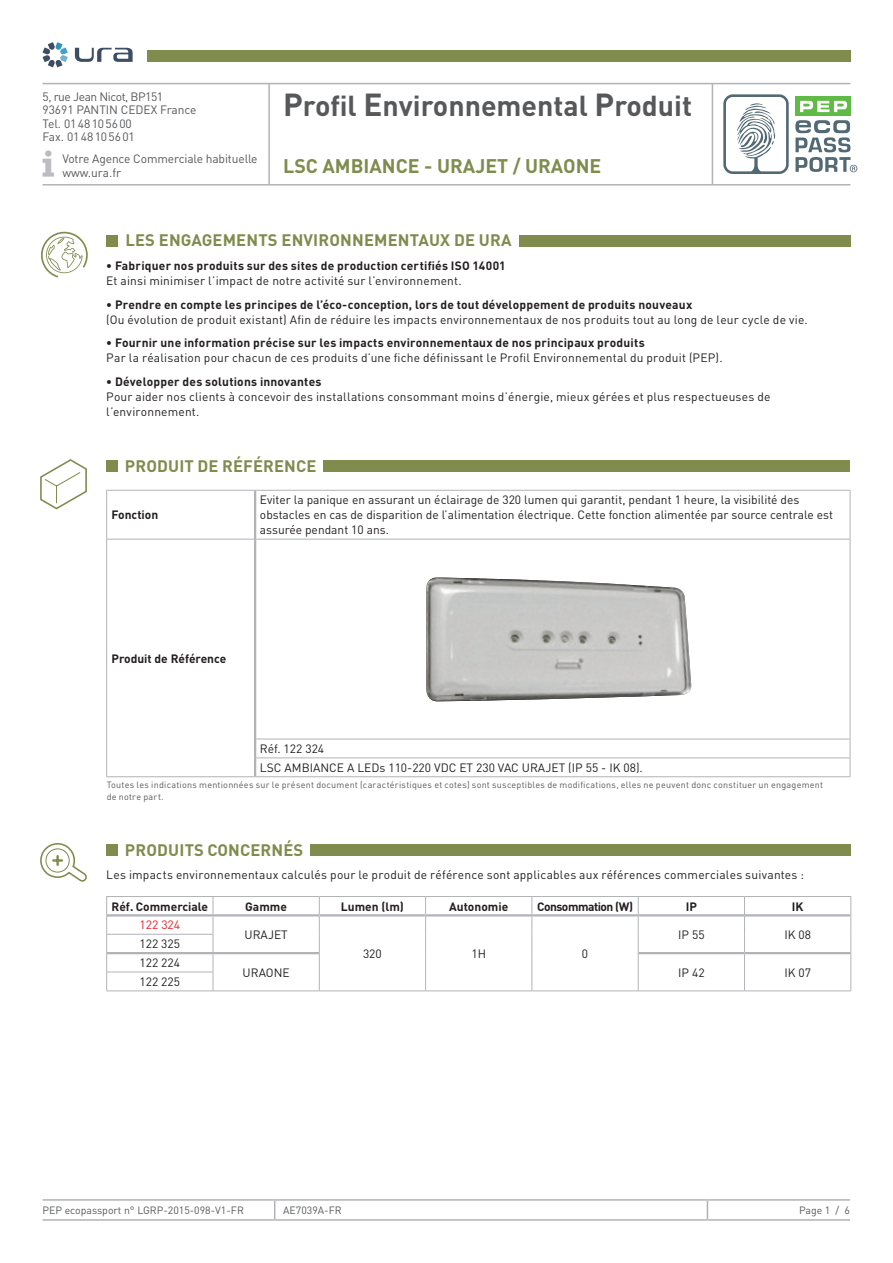
<style>
.page{position:relative;width:893px;height:1263px;background:#fff}
.page>*{position:absolute;margin:0;border:0;box-sizing:border-box;transform-origin:0 0}
.t1{font:700 28.5px "DIN Pro";color:#57585a}
.t2{font:700 19.5px "DIN Pro";color:#7f8c4e}
.t3{font:700 16.5px "DIN Pro";letter-spacing:.01em;color:#7f8c4e}
.t4{font:12px/15px "DIN Pro";letter-spacing:.015em;color:#231f20}
.t5{font:700 12px "DIN Pro";letter-spacing:.015em;color:#231f20}
.t6{font:12px/13.5px "DIN Pro";letter-spacing:-.01em;color:#57585a}
.t7{font:700 12px "DIN Pro";letter-spacing:-.04em;color:#231f20}
.t8{font:12px "DIN";color:#231f20}
.t9{font:12px "DIN Pro";color:#ee1d23}
.t10{font:10.5px "DIN Pro";color:#57585a}
.t11{font:9px/12px "DIN Pro";letter-spacing:.025em;color:#57585a}
.s1{font-size:31.5px}
</style>
<div class="page">
<div style="left:795px;top:97px;width:56px;height:19px;background:#60bb46"></div>
<svg style="left:800px;top:101px;width:47px;height:11px"></svg>
<svg style="left:723px;top:94px;width:66px;height:80px"></svg>
<svg style="left:795px;top:120px;width:62px;height:52px"></svg>
<svg style="left:41px;top:232px;width:47px;height:45px"></svg>
<hr style="left:43px;top:83px;width:807px;height:1px;background:#b2b3b7">
<hr style="left:43px;top:184px;width:807px;height:2px;background:#b2b3b7">
<hr style="left:268px;top:84px;width:2px;height:100px;background:#b2b3b7">
<hr style="left:712px;top:84px;width:1px;height:100px;background:#b2b3b7">
<svg style="left:43px;top:150px;width:11px;height:27px"></svg>
<svg style="left:43px;top:42px;width:25px;height:25px"></svg>
<svg style="left:75px;top:48px;width:58px;height:14px"></svg>
<div style="left:147px;top:50px;width:703px;height:12px;background:#7f8c4e"></div>
<div style="left:106px;top:235px;width:12px;height:11px;background:#7f8c4e"></div>
<div style="left:519px;top:235px;width:331px;height:11px;background:#7f8c4e"></div>
<hr style="left:43px;top:1199px;width:232px;height:2px;background:#b2b3b7">
<hr style="left:275px;top:1199px;width:432px;height:2px;background:#b2b3b7">
<svg style="left:274px;top:1201px;width:1px;height:18px"></svg>
<hr style="left:707px;top:1199px;width:143px;height:2px;background:#b2b3b7">
<svg style="left:707px;top:1201px;width:1px;height:18px"></svg>
<hr style="left:43px;top:1219px;width:232px;height:2px;background:#b2b3b7">
<hr style="left:275px;top:1219px;width:432px;height:2px;background:#b2b3b7">
<hr style="left:707px;top:1219px;width:143px;height:2px;background:#b2b3b7">
<div style="left:106px;top:844px;width:12px;height:12px;background:#7f8c4e"></div>
<div style="left:310px;top:844px;width:540px;height:12px;background:#7f8c4e"></div>
<div style="left:106px;top:460px;width:12px;height:12px;background:#7f8c4e"></div>
<div style="left:323px;top:460px;width:527px;height:12px;background:#7f8c4e"></div>
<hr style="left:106px;top:490px;width:149px;height:1px;background:#b2b3b7">
<hr style="left:106px;top:491px;width:1px;height:48px;background:#b2b3b7">
<hr style="left:106px;top:539px;width:148px;height:1px;background:#b2b3b7">
<hr style="left:106px;top:539px;width:1px;height:200px;background:#b2b3b7">
<svg style="left:106px;top:739px;width:1px;height:37px"></svg>
<hr style="left:106px;top:776px;width:149px;height:1px;background:#b2b3b7">
<hr style="left:255px;top:776px;width:595px;height:1px;background:#b2b3b7">
<hr style="left:255px;top:490px;width:595px;height:1px;background:#b2b3b7">
<hr style="left:850px;top:491px;width:1px;height:48px;background:#b2b3b7">
<hr style="left:256px;top:539px;width:594px;height:1px;background:#b2b3b7">
<hr style="left:850px;top:539px;width:1px;height:200px;background:#b2b3b7">
<hr style="left:256px;top:739px;width:594px;height:1px;background:#b2b3b7">
<hr style="left:256px;top:757px;width:594px;height:1px;background:#b2b3b7">
<svg style="left:850px;top:739px;width:1px;height:37px"></svg>
<hr style="left:254px;top:491px;width:2px;height:48px;background:#b2b3b7">
<hr style="left:254px;top:539px;width:2px;height:200px;background:#b2b3b7">
<svg style="left:254px;top:739px;width:2px;height:37px"></svg>
<img style="left:426px;top:577px;width:265px;height:124px">
<hr style="left:106px;top:896px;width:107px;height:1px;background:#b2b3b7">
<hr style="left:213px;top:896px;width:106px;height:1px;background:#b2b3b7">
<hr style="left:319px;top:896px;width:107px;height:1px;background:#b2b3b7">
<hr style="left:426px;top:896px;width:106px;height:1px;background:#b2b3b7">
<hr style="left:532px;top:896px;width:106px;height:1px;background:#b2b3b7">
<hr style="left:638px;top:896px;width:106px;height:1px;background:#b2b3b7">
<hr style="left:744px;top:896px;width:107px;height:1px;background:#b2b3b7">
<svg style="left:213px;top:897px;width:1px;height:93px"></svg>
<svg style="left:319px;top:897px;width:1px;height:93px"></svg>
<svg style="left:425px;top:897px;width:1px;height:93px"></svg>
<svg style="left:531px;top:897px;width:1px;height:93px"></svg>
<svg style="left:638px;top:897px;width:1px;height:93px"></svg>
<hr style="left:106px;top:990px;width:107px;height:1px;background:#b2b3b7">
<hr style="left:213px;top:990px;width:106px;height:1px;background:#b2b3b7">
<hr style="left:638px;top:990px;width:106px;height:1px;background:#b2b3b7">
<hr style="left:744px;top:990px;width:107px;height:1px;background:#b2b3b7">
<hr style="left:107px;top:914px;width:106px;height:2px;background:#b2b3b7">
<hr style="left:213px;top:914px;width:106px;height:2px;background:#b2b3b7">
<hr style="left:319px;top:914px;width:107px;height:2px;background:#b2b3b7">
<hr style="left:426px;top:914px;width:106px;height:2px;background:#b2b3b7">
<hr style="left:532px;top:914px;width:106px;height:2px;background:#b2b3b7">
<hr style="left:638px;top:914px;width:106px;height:2px;background:#b2b3b7">
<hr style="left:745px;top:914px;width:105px;height:2px;background:#b2b3b7">
<svg style="left:106px;top:897px;width:1px;height:93px"></svg>
<svg style="left:744px;top:897px;width:1px;height:93px"></svg>
<svg style="left:850px;top:897px;width:1px;height:93px"></svg>
<hr style="left:106px;top:934px;width:107px;height:1px;background:#b2b3b7">
<hr style="left:106px;top:972px;width:107px;height:1px;background:#b2b3b7">
<hr style="left:319px;top:990px;width:107px;height:1px;background:#b2b3b7">
<hr style="left:426px;top:990px;width:106px;height:1px;background:#b2b3b7">
<hr style="left:532px;top:990px;width:106px;height:1px;background:#b2b3b7">
<hr style="left:107px;top:952px;width:106px;height:2px;background:#b2b3b7">
<hr style="left:213px;top:952px;width:106px;height:2px;background:#b2b3b7">
<hr style="left:639px;top:952px;width:105px;height:2px;background:#b2b3b7">
<hr style="left:744px;top:952px;width:106px;height:2px;background:#b2b3b7">
<svg style="left:40px;top:459px;width:47px;height:50px"></svg>
<svg style="left:40px;top:843px;width:47px;height:39px"></svg>
<p class="t6" style="left:43px;top:89px;width:156px">5, rue Jean Nicot, BP151<br>93691 PANTIN CEDEX France<br>Tel. 0148105600<br>Fax. 0148105601</p>
<p class="t6" style="left:62px;top:152px;width:197px">Votre Agence Commerciale habituelle www.ura.fr</p>
<h1 class="t1" style="left:283px;top:86px;width:410px"><span class="s1">P</span>rofil <span class="s1">E</span>nvironnemental <span class="s1">P</span>roduit</h1>
<h2 class="t2" style="left:283px;top:152px;width:320px">LSC AMBIANCE - URAJET / URAONE</h2>
<h3 class="t3" style="left:126px;top:229px;width:387px">LES ENGAGEMENTS ENVIRONNEMENTAUX DE URA</h3>
<p class="t5" style="left:106px;top:257px;width:401px">• Fabriquer nos produits sur des sites de production certifiés ISO 14001</p>
<p class="t4" style="left:106px;top:273px;width:357px">Et ainsi minimiser l’impact de notre activité sur l’environnement.</p>
<p class="t5" style="left:106px;top:296px;width:588px">• Prendre en compte les principes de l’éco-conception, lors de tout développement de produits nouveaux</p>
<p class="t4" style="left:106px;top:311px;width:703px">(Ou évolution de produit existant) Afin de réduire les impacts environnementaux de nos produits tout au long de leur cycle de vie.</p>
<p class="t5" style="left:106px;top:334px;width:540px">• Fournir une information précise sur les impacts environnementaux de nos principaux produits</p>
<p class="t4" style="left:106px;top:350px;width:618px">Par la réalisation pour chacun de ces produits d’une fiche définissant le Profil Environnemental du produit (PEP).</p>
<p class="t5" style="left:106px;top:373px;width:217px">• Développer des solutions innovantes</p>
<p class="t4" style="left:106px;top:388px;width:666px">Pour aider nos clients à concevoir des installations consommant moins d’énergie, mieux gérées et plus respectueuses de l’environnement.</p>
<h3 class="t3" style="left:125px;top:455px;width:193px">PRODUIT DE RÉFÉRENCE</h3>
<p class="t5" style="left:112px;top:507px;width:48px">Fonction</p>
<p class="t4" style="left:260px;top:492px;width:574px">Eviter la panique en assurant un éclairage de 320 lumen qui garantit, pendant 1 heure, la visibilité des obstacles en cas de disparition de l’alimentation électrique. Cette fonction alimentée par source centrale est assurée pendant 10 ans.</p>
<p class="t5" style="left:112px;top:650px;width:116px">Produit de Référence</p>
<p class="t4" style="left:260px;top:739px;width:384px;line-height:18.9px">Réf. 122 324<br>LSC AMBIANCE A LEDs 110-220 VDC ET 230 VAC URAJET (IP 55 - IK 08).</p>
<p class="t11" style="left:107px;top:779px;width:718px">Toutes les indications mentionnées sur le présent document (caractéristiques et cotes) sont susceptibles de modifications, elles ne peuvent donc constituer un engagement de notre part.</p>
<h3 class="t3" style="left:125px;top:838px;width:180px">PRODUITS CONCERNÉS</h3>
<p class="t4" style="left:106px;top:867px;width:699px">Les impacts environnementaux calculés pour le produit de référence sont applicables aux références commerciales suivantes :</p>
<p class="t5" style="left:112px;top:898px;width:98px">Réf. Commerciale</p>
<p class="t5" style="left:245px;top:898px;width:43px">Gamme</p>
<p class="t5" style="left:341px;top:898px;width:64px">Lumen (lm)</p>
<p class="t5" style="left:449px;top:898px;width:61px">Autonomie</p>
<p class="t7" style="left:537px;top:898px;width:97px">Consommation (W)</p>
<p class="t5" style="left:686px;top:898px;width:13px">IP</p>
<p class="t5" style="left:792px;top:898px;width:13px">IK</p>
<p class="t9" style="left:140px;top:917px;width:42px">122 324</p>
<p class="t8" style="left:244px;top:927px;width:45px">URAJET</p>
<p class="t4" style="left:363px;top:945px;width:20px">320</p>
<p class="t4" style="left:471px;top:945px;width:16px">1H</p>
<p class="t4" style="left:582px;top:945px;width:8px">0</p>
<p class="t4" style="left:678px;top:926px;width:28px">IP 55</p>
<p class="t4" style="left:784px;top:926px;width:28px">IK 08</p>
<p class="t4" style="left:140px;top:934px;width:42px;line-height:18.9px">122 325<br>122 224</p>
<p class="t8" style="left:243px;top:965px;width:49px">URAONE</p>
<p class="t4" style="left:678px;top:964px;width:28px">IP 42</p>
<p class="t4" style="left:784px;top:964px;width:28px">IK 07</p>
<p class="t4" style="left:140px;top:974px;width:42px">122 225</p>
<p class="t10" style="left:43px;top:1203px;width:203px">PEP ecopassport n° LGRP-2015-098-V1-FR</p>
<p class="t10" style="left:283px;top:1203px;width:60px">AE7039A-FR</p>
<p class="t10" style="left:799px;top:1203px;width:53px">Page 1 / 6</p>
</div>
